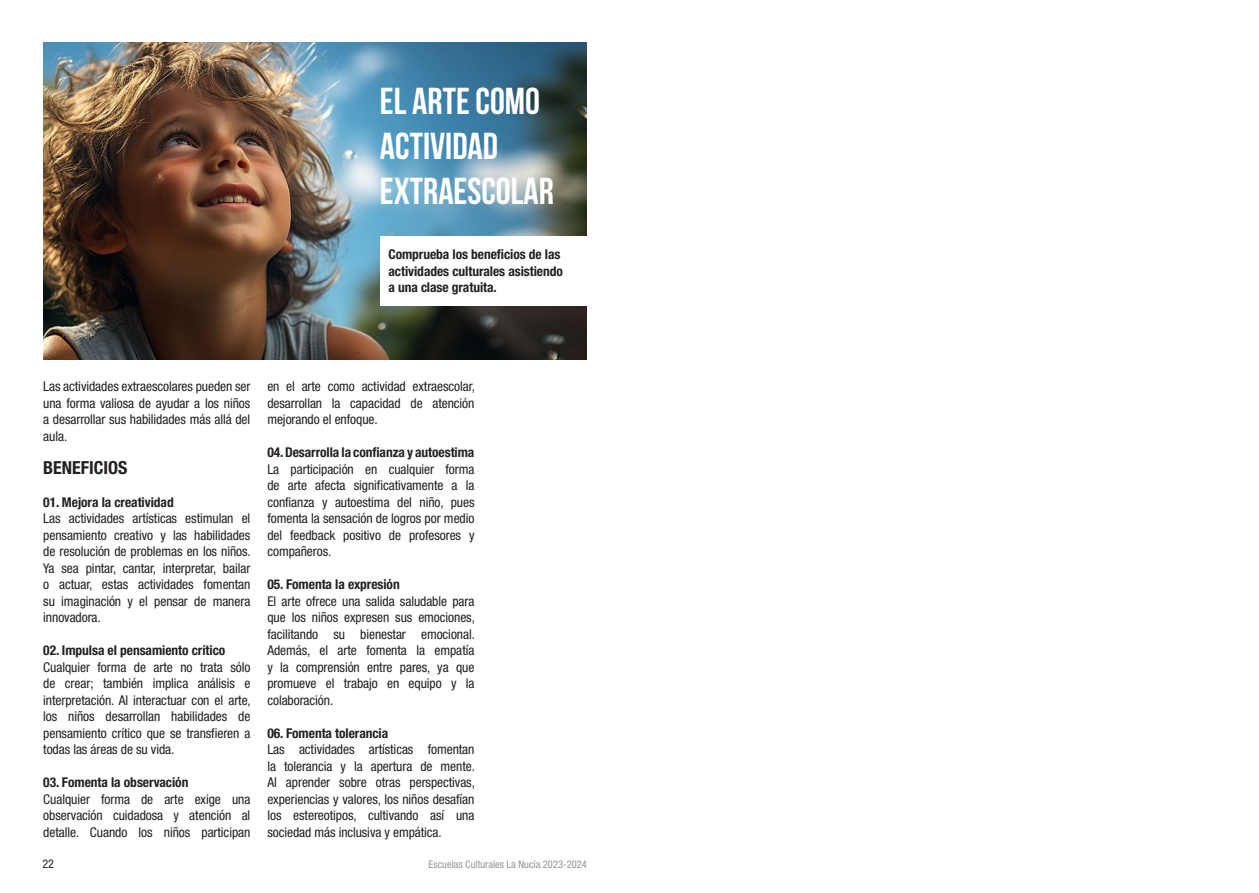
<style>
.page{position:relative;width:1259px;height:893px;background:#fff}
.page>*{position:absolute;margin:0;border:0;box-sizing:border-box;transform-origin:0 0}
.t1{font:700 37.5px/45px "Bebas Neue";color:#fff}
.t2{font:700 condensed 18px "Helvetica Neue LT Std";color:#231f20}
.t3{font:condensed 13.5px/16.5px "Helvetica Neue";letter-spacing:-.005em;color:#231f20;text-align:justify}
.t4{font:700 condensed 13.5px "Helvetica Neue";letter-spacing:-.005em;color:#231f20}
.t5{font:condensed 12px "Helvetica Neue";color:#231f20}
.t6{font:condensed 10.5px "Helvetica Neue";color:#939598}
</style>
<div class="page">
<img style="left:43px;top:43px;width:544px;height:316px">
<div style="left:380px;top:236px;width:249px;height:69px;background:#fff"></div>
<p class="t1" style="left:380px;top:78px;width:175px">EL ARTE COMO<br>ACTIVIDAD<br>EXTRAESCOLAR</p>
<p class="t4" style="left:388px;top:246px;width:174px">Comprueba los beneficios de las</p>
<p class="t4" style="left:388px;top:263px;width:176px">actividades culturales asistiendo</p>
<p class="t4" style="left:388px;top:279px;width:110px">a una clase gratuita.</p>
<p class="t3" style="left:43px;top:378px;width:209px">Las actividades extraescolares pueden ser una forma valiosa de ayudar a los niños a desarrollar sus habilidades más allá del aula.</p>
<p class="t2" style="left:43px;top:456px;width:86px">BENEFICIOS</p>
<p class="t4" style="left:43px;top:494px;width:132px">01. Mejora la creatividad</p>
<p class="t3" style="left:43px;top:510px;width:209px">Las actividades artísticas estimulan el pensamiento creativo y las habilidades de resolución de problemas en los niños.<br>Ya sea pintar, cantar, interpretar, bailar o actuar, estas actividades fomentan su imaginación y el pensar de manera innovadora.</p>
<p class="t4" style="left:43px;top:642px;width:184px">02. Impulsa el pensamiento crítico</p>
<p class="t3" style="left:43px;top:659px;width:209px">Cualquier forma de arte no trata sólo de crear; también implica análisis e interpretación. Al interactuar con el arte, los niños desarrollan habilidades de pensamiento crítico que se transfieren a todas las áreas de su vida.</p>
<p class="t4" style="left:43px;top:774px;width:147px">03. Fomenta la observación</p>
<p class="t3" style="left:43px;top:791px;width:209px">Cualquier forma de arte exige una observación cuidadosa y atención al detalle. Cuando los niños participan</p>
<p class="t3" style="left:267px;top:378px;width:209px">en el arte como actividad extraescolar, desarrollan la capacidad de atención mejorando el enfoque.</p>
<p class="t4" style="left:267px;top:444px;width:209px">04. Desarrolla la confianza y autoestima</p>
<p class="t3" style="left:267px;top:461px;width:209px">La participación en cualquier forma de arte afecta significativamente a la confianza y autoestima del niño, pues fomenta la sensación de logros por medio del feedback positivo de profesores y compañeros.</p>
<p class="t4" style="left:267px;top:576px;width:134px">05. Fomenta la expresión</p>
<p class="t3" style="left:267px;top:593px;width:209px">El arte ofrece una salida saludable para que los niños expresen sus emociones, facilitando su bienestar emocional.<br>Además, el arte fomenta la empatía y la comprensión entre pares, ya que promueve el trabajo en equipo y la colaboración.</p>
<p class="t4" style="left:267px;top:725px;width:122px">06. Fomenta tolerancia</p>
<p class="t3" style="left:267px;top:741px;width:209px">Las actividades artísticas fomentan la tolerancia y la apertura de mente.<br>Al aprender sobre otras perspectivas, experiencias y valores, los niños desafían los estereotipos, cultivando así una sociedad más inclusiva y empática.</p>
<p class="t5" style="left:43px;top:857px;width:13px">22</p>
<p class="t6" style="left:428px;top:858px;width:160px">Escuelas Culturales La Nucía 2023-2024</p>
</div>
